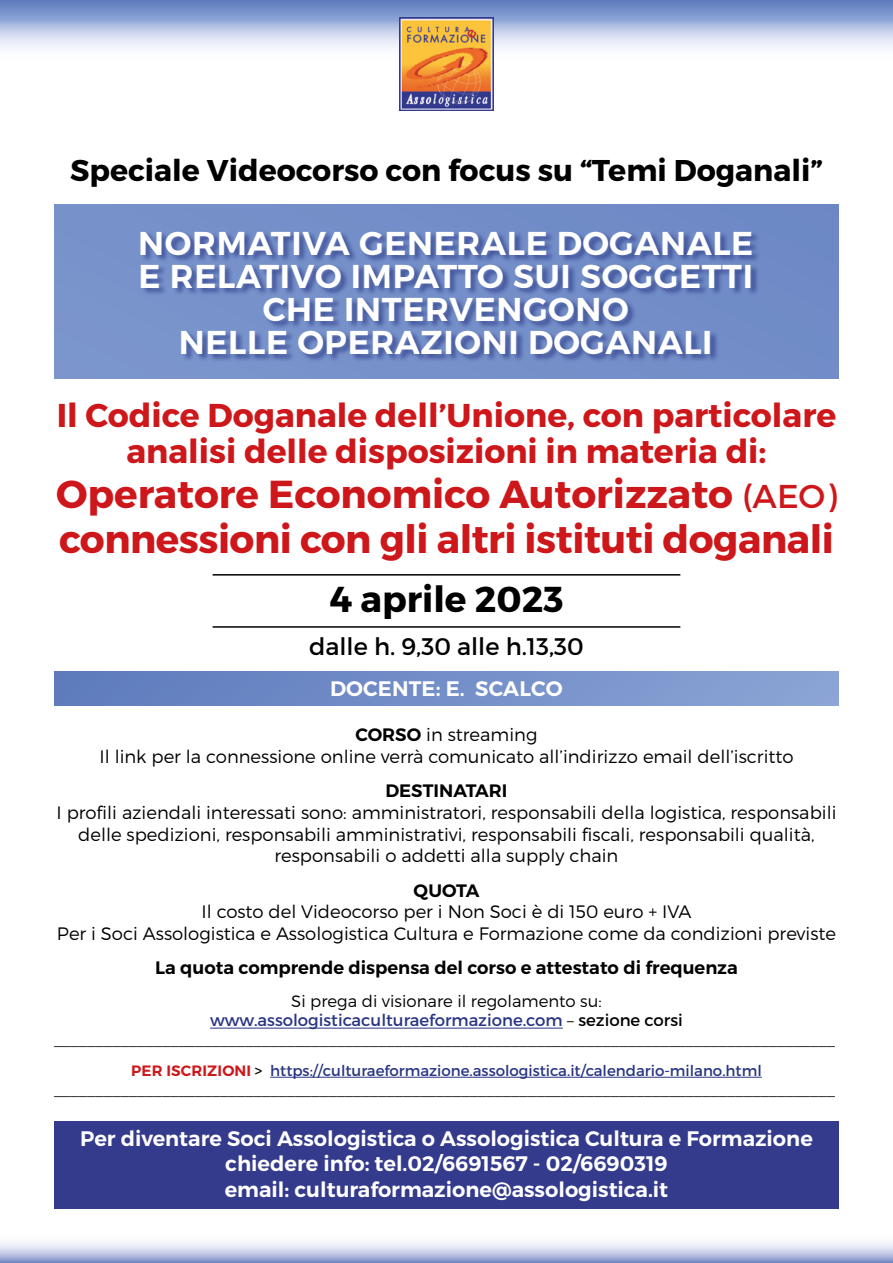
<style>
.page{position:relative;width:893px;height:1263px;background:#fff}
.page>*{position:absolute;margin:0;border:0;box-sizing:border-box;transform-origin:0 0}
.t1{font:700 39px "Montserrat";letter-spacing:-.01em;color:#cd171a}
.t2{font:700 36px "Montserrat";color:#000}
.t3{font:600 33px/33px "Montserrat";letter-spacing:.02em;color:#fff;text-align:center}
.t4{font:700 33px/36px "Montserrat";color:#cd171a;text-align:center}
.t5{font:700 30px "Montserrat";color:#000}
.t6{font:24px "Montserrat";color:#000}
.t7{font:600 21px/25.2px "Montserrat";color:#fff}
.t8{font:300 18px/21.6px "Montserrat";color:#000;text-align:center}
.t9{font:600 18px "Montserrat";color:#000}
.t10{font:16.5px/19.8px "Montserrat";color:#283583;text-align:center}
.t11{font:300 15px "Montserrat";color:#000}
.t12{font:15px "Montserrat";color:#283583}
.s1{font-weight:400;font-size:33px}
.s2{font-weight:600}
.s3{font-weight:300;color:#000}
.s4{color:#000}
.s5{font-weight:600;color:#cd171a}
</style>
<div class="page">
<svg style="left:0;top:0;width:893px;height:69px"></svg>
<div style="left:54px;top:672px;width:785px;height:34px;background:linear-gradient(to right,#5d7abc,#8ba4d6)"></div>
<div style="left:54px;top:1122px;width:785px;height:87px;background:#343a8c"></div>
<svg style="left:0;top:1242px;width:893px;height:21px;background:#c0c8e5"></svg>
<img style="left:400px;top:17px;width:93px;height:94px">
<hr style="left:213px;top:574px;width:467px;height:2px;background:#000">
<hr style="left:213px;top:626px;width:467px;height:2px;background:#000">
<hr style="left:210px;top:1028px;width:353px;height:1px;background:#283583">
<hr style="left:270px;top:1077px;width:492px;height:1px;background:#283583">
<div style="left:54px;top:205px;width:785px;height:173px;background:#748ec8"></div>
<div style="left:140px;top:231px;width:621px;height:132px;background:#283583;opacity:.65"></div>
<p class="t5" style="left:70px;top:152px;width:754px">Speciale Videocorso con focus su “Temi Doganali”</p>
<p class="t3" style="left:138px;top:227px;width:617px">NORMATIVA GENERALE DOGANALE<br>E RELATIVO IMPATTO SUI SOGGETTI<br>CHE INTERVENGONO<br>NELLE OPERAZIONI DOGANALI</p>
<p class="t4" style="left:57px;top:398px;width:781px">Il Codice Doganale dell’Unione, con particolare analisi delle disposizioni in materia di:</p>
<p class="t1" style="left:56px;top:470px;width:782px">Operatore Economico Autorizzato <span class="s1">(AEO)</span></p>
<p class="t1" style="left:59px;top:515px;width:776px">connessioni con gli altri istituti doganali</p>
<p class="t2" style="left:329px;top:577px;width:236px">4 aprile 2023</p>
<p class="t6" style="left:309px;top:632px;width:276px">dalle h. 9,30 alle h.13,30</p>
<p class="t7" style="left:330px;top:677px;width:234px">DOCENTE: E. SCALCO</p>
<p class="t8" style="left:99px;top:724px;width:695px"><span class="s2">CORSO</span> in streaming<br>Il link per la connessione online verrà comunicato all’indirizzo email dell’iscritto</p>
<p class="t8" style="left:57px;top:780px;width:781px"><span class="s2">DESTINATARI<br></span>I profili aziendali interessati sono: amministratori, responsabili della logistica, responsabili delle spedizioni, responsabili amministrativi, responsabili fiscali, responsabili qualità, responsabili o addetti alla supply chain</p>
<p class="t8" style="left:57px;top:879px;width:780px"><span class="s2">QUOTA<br></span>Il costo del Videocorso per i Non Soci è di 150 euro + IVA<br>Per i Soci Assologistica e Assologistica Cultura e Formazione come da condizioni previste</p>
<p class="t9" style="left:155px;top:956px;width:584px">La quota comprende dispensa del corso e attestato di frequenza</p>
<p class="t10" style="left:210px;top:991px;width:474px"><span class="s3">Si prega di visionare il regolamento su: </span>www.assologisticaculturaeformazione.com <span class="s3">–</span> <span class="s4">sezione corsi</span></p>
<p class="t11" style="left:54px;top:1030px;width:783px">______________________________________________________________________________________________</p>
<p class="t12" style="left:131px;top:1061px;width:632px"><span class="s5">PER ISCRIZIONI</span> <span class="s4">&gt;</span> https://culturaeformazione.assologistica.it/calendario-milano.html</p>
<p class="t11" style="left:54px;top:1079px;width:783px">______________________________________________________________________________________________</p>
<p class="t7" style="left:80px;top:1126px;width:734px">Per diventare Soci Assologistica o Assologistica Cultura e Formazione</p>
<p class="t7" style="left:225px;top:1151px;width:445px">chiedere info: tel.02/6691567 - 02/6690319 email: culturaformazione@assologistica.it</p>
</div>
